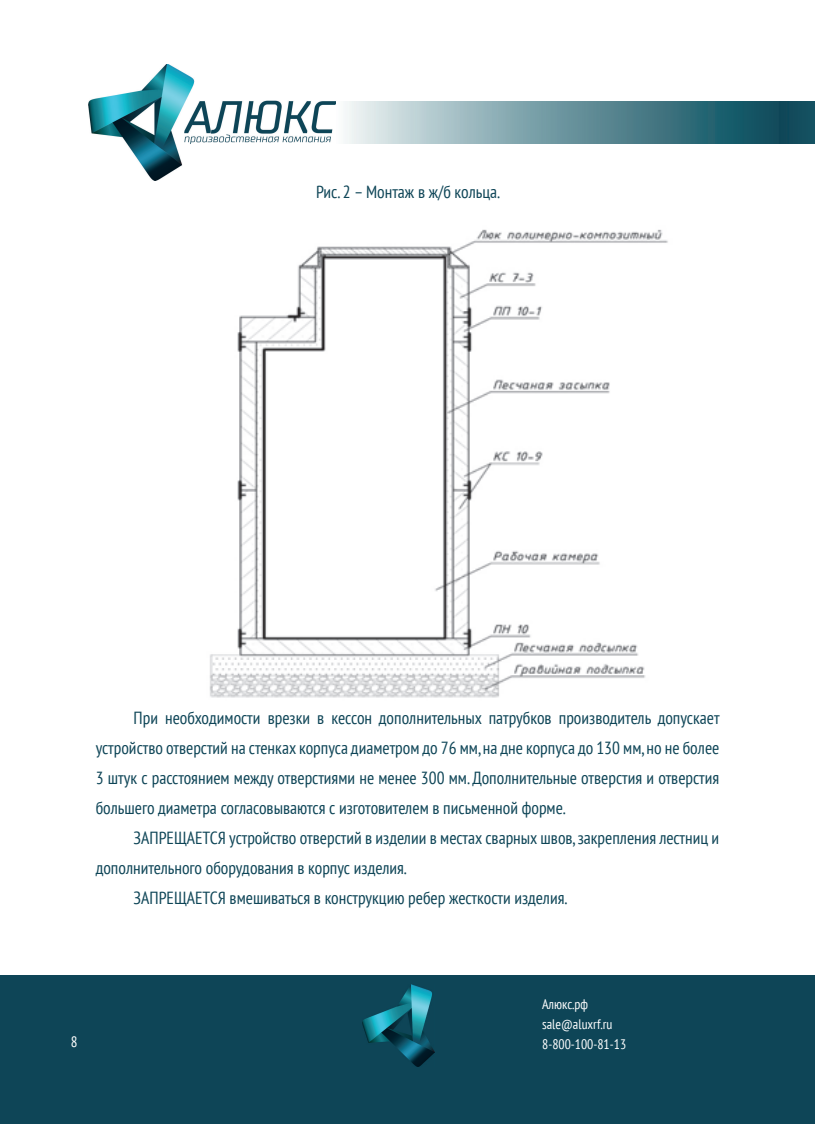
<style>
.page{position:relative;width:815px;height:1124px;background:#fff}
.page>*{position:absolute;margin:0;border:0;box-sizing:border-box;transform-origin:0 0}
.t1{font:condensed 17.5px/30px "PT Sans";color:#0e4557;text-align:justify}
.t2{font:condensed 15px "PT Sans";color:#fff}
.t3{font:condensed 13.75px/20px "PT Sans";color:#fff}
</style>
<div class="page">
<div style="left:0;top:975px;width:780px;height:148px;background:#0e4557"></div>
<img style="left:89px;top:64px;width:247px;height:116px">
<div style="left:780px;top:975px;width:35px;height:148px;background:#0e4557"></div>
<img style="left:362px;top:984px;width:73px;height:81px">
<img style="left:345px;top:101px;width:470px;height:43px">
<img style="left:209px;top:229px;width:459px;height:469px">
<p class="t1" style="left:316px;top:176px;width:185px">Рис. 2 – Монтаж в ж/б кольца.</p>
<p class="t1" style="left:96px;top:702px;width:626px;text-indent:38px">При необходимости врезки в кессон дополнительных патрубков производитель допускает устройство отверстий на стенках корпуса диаметром до 76 мм, на дне корпуса до 130 мм, но не более 3 штук с расстоянием между отверстиями не менее 300 мм. Дополнительные отверстия и отверстия большего диаметра согласовываются с изготовителем в письменной форме.</p>
<p class="t1" style="left:134px;top:822px;width:587px">ЗАПРЕЩАЕТСЯ устройство отверстий в изделии в местах сварных швов, закрепления лестниц и</p>
<p class="t1" style="left:96px;top:852px;width:312px">дополнительного оборудования в корпус изделия.</p>
<p class="t1" style="left:134px;top:882px;width:435px">ЗАПРЕЩАЕТСЯ вмешиваться в конструкцию ребер жесткости изделия.</p>
<p class="t2" style="left:71px;top:1031px;width:8px">8</p>
<p class="t3" style="left:542px;top:993px;width:86px">Алюкс.рф sale@aluxrf.ru<br>8-800-100-81-13</p>
</div>
